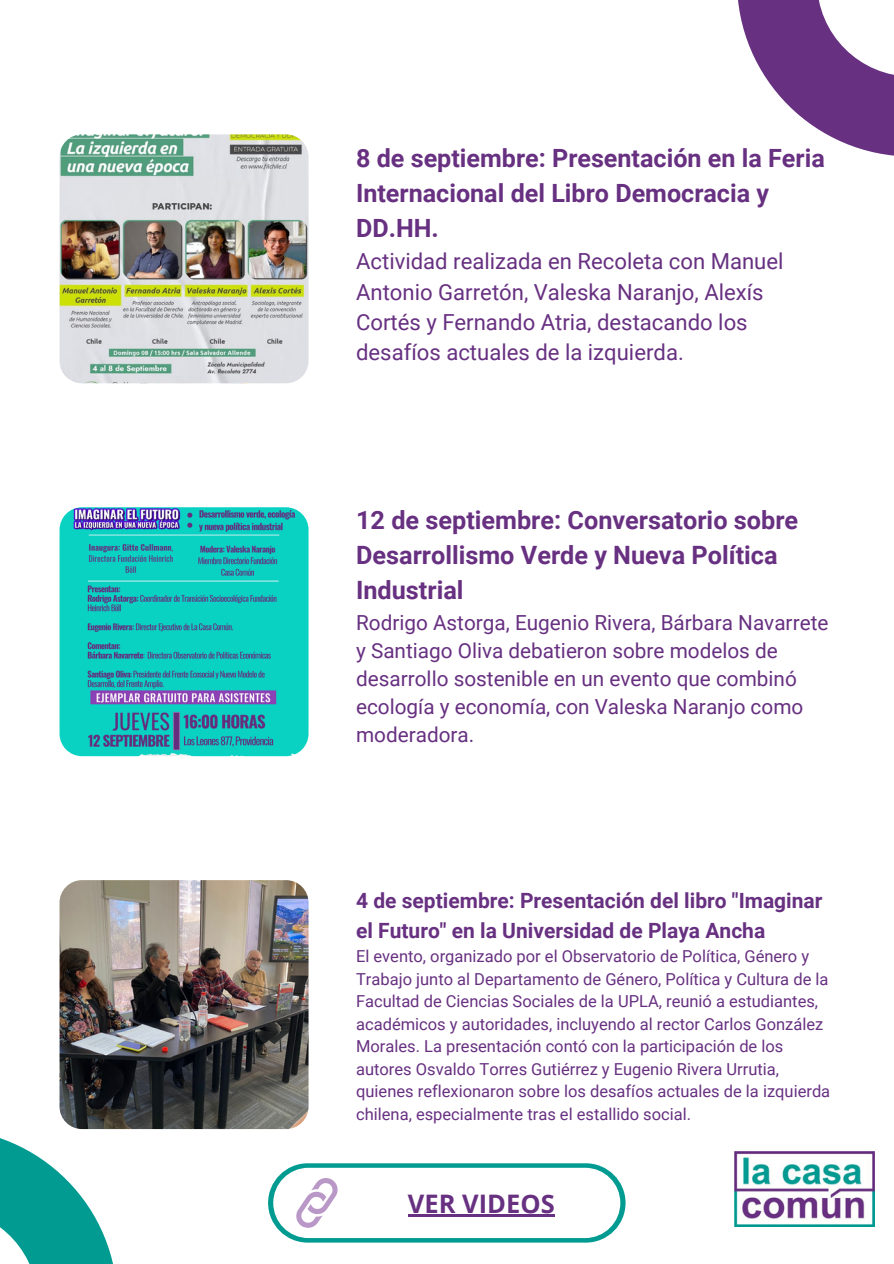
<style>
.page{position:relative;width:894px;height:1264px;background:#fff}
.page>*{position:absolute;margin:0;border:0;box-sizing:border-box;transform-origin:0 0}
.t1{font:700 25.5px "Open Sans";color:#673081}
.t2{font:700 25.2px/34.8px "Roboto";color:#673081}
.t3{font:700 25.05px/34.8px "Roboto";color:#673081}
.t4{font:22.05px/30.3px "Roboto";color:#673081}
.t5{font:700 21px/29.2px "Roboto";color:#673081}
.t6{font:20.7px/28.2px "Roboto";color:#673081}
.t7{font:16.5px/22.5px "Roboto";color:#673081}
</style>
<div class="page">
<svg style="left:738px;top:0;width:155px;height:156px"></svg>
<img style="left:59px;top:134px;width:249px;height:249px;border-radius:22px">
<img style="left:59px;top:507px;width:249px;height:249px;border-radius:22px">
<img style="left:59px;top:880px;width:249px;height:249px;border-radius:22px">
<svg style="left:0;top:1121px;width:117px;height:142px"></svg>
<img style="left:734px;top:1151px;width:139px;height:75px">
<svg style="left:268px;top:1163px;width:356px;height:79px;background:#22a89f"></svg>
<div style="left:273px;top:1167px;width:347px;height:70px;background:#fff;border-radius:35px"></div>
<svg style="left:296px;top:1178px;width:42px;height:49px"></svg>
<hr style="left:408px;top:1214px;width:146px;height:2px;background:#673081">
<h2 class="t3" style="left:356px;top:141px;width:470px">8 de septiembre: Presentación en la Feria<br>Internacional del Libro Democracia y<br>DD.HH.</h2>
<h2 class="t4" style="left:356px;top:246px;width:429px">Actividad realizada en Recoleta con Manuel Antonio Garretón, Valeska Naranjo, Alexís Cortés y Fernando Atria, destacando los desafíos actuales de la izquierda.</h2>
<p class="t2" style="left:356px;top:503px;width:443px">12 de septiembre: Conversatorio sobre<br>Desarrollismo Verde y Nueva Política<br>Industrial</p>
<p class="t6" style="left:356px;top:608px;width:473px">Rodrigo Astorga, Eugenio Rivera, Bárbara Navarrete y Santiago Oliva debatieron sobre modelos de desarrollo sostenible en un evento que combinó ecología y economía, con Valeska Naranjo como moderadora.</p>
<p class="t5" style="left:356px;top:886px;width:468px">4 de septiembre: Presentación del libro "Imaginar el Futuro" en la Universidad de Playa Ancha</p>
<p class="t7" style="left:356px;top:945px;width:475px">El evento, organizado por el Observatorio de Política, Género y Trabajo junto al Departamento de Género, Política y Cultura de la Facultad de Ciencias Sociales de la UPLA, reunió a estudiantes, académicos y autoridades, incluyendo al rector Carlos González Morales. La presentación contó con la participación de los autores Osvaldo Torres Gutiérrez y Eugenio Rivera Urrutia, quienes reflexionaron sobre los desafíos actuales de la izquierda chilena, especialmente tras el estallido social.</p>
<p class="t1" style="left:408px;top:1185px;width:148px">VER VIDEOS</p>
</div>
